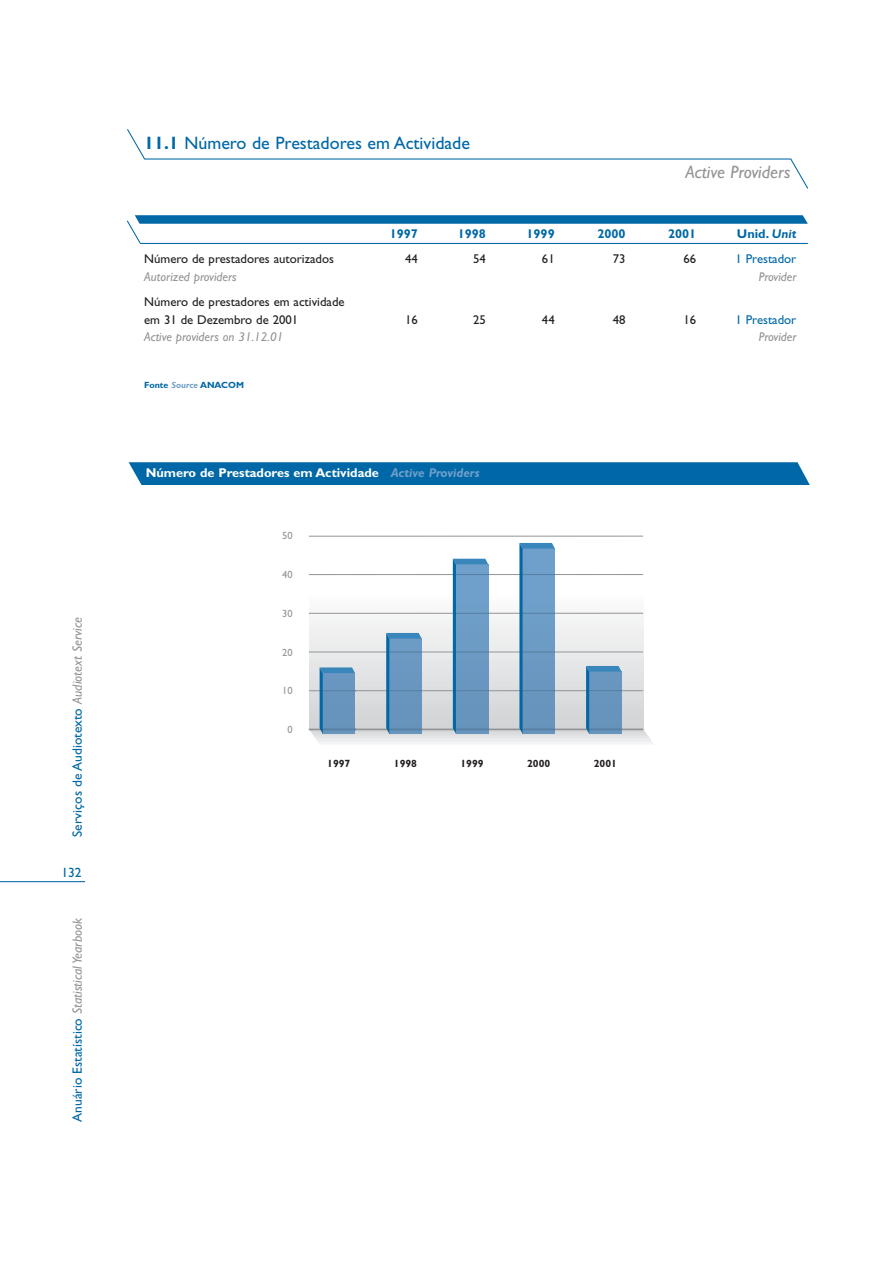
<style>
.page{position:relative;width:893px;height:1263px;background:#fff}
.page>*{position:absolute;margin:0;border:0;box-sizing:border-box;transform-origin:0 0}
.t1{font:18px "Gill Sans";color:#0068a6}
.t2{font:italic 18px "Gill Sans";color:#939497}
.t3{font:13.5px "Gill Sans";color:#0068a6}
.t4{font:italic 13.5px "Gill Sans";color:#939497}
.t5{font:12.75px/17.2px "Gill Sans";color:#231f1f}
.t6{font:italic 12.75px "Gill Sans";color:#939497}
.t7{font:700 12.75px "Gill Sans";color:#fff}
.t8{font:700 12.75px "Gill Sans";color:#0068a6}
.t9{font:12.75px "Gill Sans";color:#0068a6}
.t10{font:700 10.5px "Gill Sans";color:#231f1f}
.t11{font:10.5px "Gill Sans";color:#939497}
.t12{font:700 9px "Gill Sans";color:#0068a6}
.s1{font-style:italic;color:#939497}
.s2{font-style:normal;color:#0068a6}
.s3{font-weight:700}
.s4{font-style:italic}
.s5{font-style:italic;color:#6f9fcb}
</style>
<div class="page">
<hr style="left:0;top:881px;width:85px;height:1px;background:#0068a6">
<svg style="left:126px;top:215px;width:681px;height:29px"></svg>
<svg style="left:127px;top:129px;width:682px;height:60px"></svg>
<div style="left:129px;top:462px;width:680px;height:23px;background:#0068a6"></div>
<hr style="left:309px;top:729px;width:352px;height:2px;background:#d1d3d5">
<hr style="left:309px;top:731px;width:352px;height:1px;background:#d6d7d7">
<hr style="left:309px;top:732px;width:352px;height:2px;background:#d8dadc">
<hr style="left:309px;top:734px;width:352px;height:1px;background:#dddee0">
<hr style="left:309px;top:735px;width:352px;height:2px;background:#e0e2e4">
<hr style="left:309px;top:737px;width:352px;height:1px;background:#e5e6e7">
<hr style="left:309px;top:738px;width:352px;height:2px;background:#e9eaeb">
<hr style="left:309px;top:740px;width:352px;height:1px;background:#ecedee">
<hr style="left:309px;top:741px;width:352px;height:2px;background:#f0f0f1">
<hr style="left:309px;top:743px;width:352px;height:1px;background:#f4f4f6">
<hr style="left:309px;top:744px;width:352px;height:2px;background:#f8f8f8">
<hr style="left:309px;top:727px;width:334px;height:2px;background:#d1d3d5">
<hr style="left:309px;top:724px;width:334px;height:3px;background:#d2d4d5">
<hr style="left:309px;top:722px;width:334px;height:2px;background:#d3d5d6">
<hr style="left:309px;top:719px;width:334px;height:3px;background:#d4d5d7">
<hr style="left:309px;top:716px;width:334px;height:3px;background:#d5d6d7">
<hr style="left:309px;top:714px;width:334px;height:2px;background:#d6d7d7">
<hr style="left:309px;top:711px;width:334px;height:3px;background:#d6d7d8">
<hr style="left:309px;top:708px;width:334px;height:3px;background:#d7d8da">
<hr style="left:309px;top:705px;width:334px;height:3px;background:#d7d8db">
<hr style="left:309px;top:703px;width:334px;height:2px;background:#d8dadc">
<hr style="left:309px;top:700px;width:334px;height:3px;background:#dadbdc">
<hr style="left:309px;top:697px;width:334px;height:3px;background:#dbdcdd">
<hr style="left:309px;top:695px;width:334px;height:2px;background:#dbddde">
<hr style="left:309px;top:692px;width:334px;height:3px;background:#dcdddf">
<hr style="left:309px;top:689px;width:334px;height:3px;background:#dddee0">
<hr style="left:309px;top:687px;width:334px;height:2px;background:#dedfe0">
<hr style="left:309px;top:684px;width:334px;height:3px;background:#dfe0e0">
<hr style="left:309px;top:681px;width:334px;height:3px;background:#e0e0e2">
<hr style="left:309px;top:679px;width:334px;height:2px;background:#e0e2e3">
<hr style="left:309px;top:676px;width:334px;height:3px;background:#e0e2e4">
<hr style="left:309px;top:673px;width:334px;height:3px;background:#e2e3e4">
<hr style="left:309px;top:670px;width:334px;height:3px;background:#e3e4e5">
<hr style="left:309px;top:668px;width:334px;height:2px;background:#e4e5e6">
<hr style="left:309px;top:665px;width:334px;height:3px;background:#e5e6e7">
<hr style="left:309px;top:662px;width:334px;height:3px;background:#e6e6e7">
<hr style="left:309px;top:660px;width:334px;height:2px;background:#e6e7e8">
<hr style="left:309px;top:657px;width:334px;height:3px;background:#e8e9ea">
<hr style="left:309px;top:654px;width:334px;height:3px;background:#e9eaeb">
<hr style="left:309px;top:652px;width:334px;height:2px;background:#eaebec">
<hr style="left:309px;top:649px;width:334px;height:3px;background:#ebecec">
<hr style="left:309px;top:646px;width:334px;height:3px;background:#ececed">
<hr style="left:309px;top:643px;width:334px;height:3px;background:#ecedee">
<hr style="left:309px;top:641px;width:334px;height:2px;background:#edeeee">
<hr style="left:309px;top:638px;width:334px;height:3px;background:#eee">
<hr style="left:309px;top:635px;width:334px;height:3px;background:#eeefef">
<hr style="left:309px;top:633px;width:334px;height:2px;background:#efeff0">
<hr style="left:309px;top:630px;width:334px;height:3px;background:#f0f0f1">
<hr style="left:309px;top:627px;width:334px;height:3px;background:#f1f1f2">
<hr style="left:309px;top:625px;width:334px;height:2px;background:#f1f2f2">
<hr style="left:309px;top:622px;width:334px;height:3px;background:#f2f3f3">
<hr style="left:309px;top:619px;width:334px;height:3px;background:#f3f4f4">
<hr style="left:309px;top:616px;width:334px;height:3px;background:#f4f4f6">
<hr style="left:309px;top:614px;width:334px;height:2px;background:#f6f6f6">
<hr style="left:309px;top:611px;width:334px;height:3px;background:#f6f6f7">
<hr style="left:309px;top:608px;width:334px;height:3px;background:#f7f7f7">
<hr style="left:309px;top:606px;width:334px;height:2px;background:#f8f8f8">
<hr style="left:309px;top:603px;width:334px;height:3px;background:#f9f9f9">
<hr style="left:309px;top:600px;width:334px;height:3px;background:#fafafb">
<hr style="left:309px;top:690px;width:334px;height:1px;background:#939497">
<hr style="left:309px;top:652px;width:334px;height:1px;background:#939497">
<hr style="left:309px;top:613px;width:334px;height:1px;background:#939497">
<hr style="left:309px;top:574px;width:334px;height:1px;background:#939497">
<hr style="left:309px;top:729px;width:334px;height:1px;background:#939497">
<hr style="left:309px;top:536px;width:334px;height:1px;background:#939497">
<hr style="left:323px;top:734px;width:32px;height:1px;background:#6996be">
<svg style="left:319px;top:667px;width:36px;height:67px;background:#5e91bb"></svg>
<hr style="left:522px;top:734px;width:33px;height:1px;background:#6996be">
<svg style="left:519px;top:543px;width:36px;height:191px;background:#6296c1"></svg>
<hr style="left:589px;top:734px;width:32px;height:1px;background:#6996be">
<svg style="left:586px;top:666px;width:35px;height:68px;background:#5c8fba"></svg>
<hr style="left:389px;top:734px;width:32px;height:1px;background:#6996be">
<svg style="left:386px;top:633px;width:35px;height:101px;background:#5e91bc"></svg>
<hr style="left:456px;top:734px;width:32px;height:1px;background:#6996be">
<svg style="left:453px;top:559px;width:35px;height:175px;background:#6094c0"></svg>
<p class="t3" style="left:73px;top:837px;width:221px;rotate:-90deg">Serviços de Audiotexto <span class="s1">Audiotext Service</span></p>
<p class="t3" style="left:61px;top:867px;width:22px">132</p>
<p class="t4" style="left:73px;top:1122px;width:205px;rotate:-90deg"><span class="s2">Anuário Estatístico</span> Statistical Yearbook</p>
<h1 class="t1" style="left:144px;top:136px;width:327px"><span class="s3">11.1</span> Número de Prestadores em Actividade</h1>
<h1 class="t2" style="left:685px;top:165px;width:106px">Active Providers</h1>
<p class="t8" style="left:389px;top:229px;width:30px">1997</p>
<p class="t8" style="left:457px;top:229px;width:30px">1998</p>
<p class="t8" style="left:526px;top:229px;width:30px">1999</p>
<p class="t8" style="left:597px;top:229px;width:30px">2000</p>
<p class="t8" style="left:668px;top:229px;width:30px">2001</p>
<p class="t8" style="left:736px;top:229px;width:61px">Unid. <span class="s4">Unit</span></p>
<p class="t5" style="left:144px;top:252px;width:191px">Número de prestadores autorizados</p>
<p class="t5" style="left:405px;top:252px;width:14px">44</p>
<p class="t5" style="left:473px;top:252px;width:14px">54</p>
<p class="t5" style="left:542px;top:252px;width:14px">61</p>
<p class="t5" style="left:612px;top:252px;width:14px">73</p>
<p class="t5" style="left:683px;top:252px;width:14px">66</p>
<p class="t9" style="left:735px;top:255px;width:62px">1 Prestador</p>
<p class="t6" style="left:144px;top:272px;width:94px">Autorized providers</p>
<p class="t6" style="left:758px;top:272px;width:39px">Provider</p>
<p class="t5" style="left:144px;top:295px;width:202px">Número de prestadores em actividade em 31 de Dezembro de 2001</p>
<p class="t5" style="left:405px;top:312px;width:14px">16</p>
<p class="t5" style="left:473px;top:312px;width:14px">25</p>
<p class="t5" style="left:542px;top:312px;width:14px">44</p>
<p class="t5" style="left:612px;top:312px;width:14px">48</p>
<p class="t5" style="left:683px;top:312px;width:14px">16</p>
<p class="t9" style="left:735px;top:315px;width:62px">1 Prestador</p>
<p class="t6" style="left:144px;top:332px;width:141px">Active providers on 31.12.01</p>
<p class="t6" style="left:758px;top:332px;width:39px">Provider</p>
<p class="t12" style="left:144px;top:382px;width:101px">Fonte <span class="s5">Source</span> ANACOM</p>
<p class="t7" style="left:146px;top:468px;width:335px">Número de Prestadores em Actividade <span class="s5">Active Providers</span></p>
<p class="t11" style="left:282px;top:532px;width:12px">50</p>
<p class="t11" style="left:282px;top:571px;width:12px">40</p>
<p class="t11" style="left:282px;top:610px;width:12px">30</p>
<p class="t11" style="left:282px;top:648px;width:12px">20</p>
<p class="t11" style="left:282px;top:687px;width:12px">10</p>
<p class="t11" style="left:287px;top:726px;width:7px">0</p>
<p class="t10" style="left:327px;top:760px;width:25px">1997</p>
<p class="t10" style="left:394px;top:760px;width:25px">1998</p>
<p class="t10" style="left:460px;top:759px;width:25px">1999</p>
<p class="t10" style="left:527px;top:759px;width:25px">2000</p>
<p class="t10" style="left:593px;top:760px;width:25px">2001</p>
</div>
